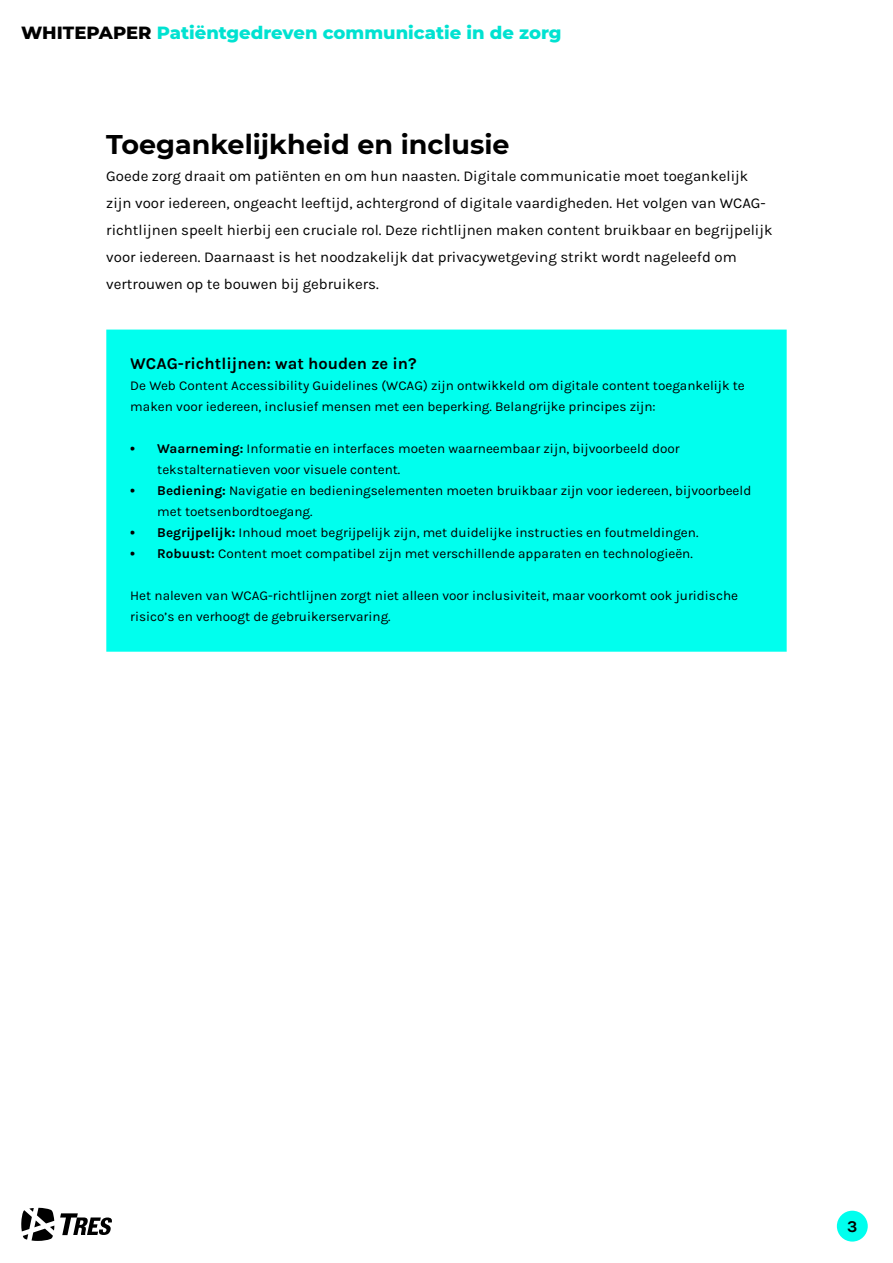
<style>
.page{position:relative;width:893px;height:1263px;background:#fff}
.page>*{position:absolute;margin:0;border:0;box-sizing:border-box;transform-origin:0 0}
.t1{font:700 27px "Montserrat";color:#000}
.t2{font:800 18px "Montserrat";color:#00e2d1}
.t3{font:700 16.5px "Karla";color:#000}
.t4{font:15px/27px "Karla";color:#000}
.t5{font:13.5px/21px "Karla";color:#000}
.s1{color:#000}
.s2{font-weight:700}
</style>
<div class="page">
<div style="left:837px;top:1211px;width:31px;height:30px;background:#0fe;border-radius:50%"></div>
<svg style="left:60px;top:1213px;width:52px;height:22px"></svg>
<svg style="left:21px;top:1208px;width:33px;height:33px"></svg>
<div style="left:118px;top:342px;width:657px;height:298px;background:#0fe"></div>
<div style="left:106px;top:330px;width:681px;height:322px;border:24px solid #0fe"></div>
<h2 class="t2" style="left:21px;top:19px;width:542px"><span class="s1">WHITEPAPER</span> Patiëntgedreven communicatie in de zorg</h2>
<h1 class="t1" style="left:106px;top:125px;width:405px">Toegankelijkheid en inclusie</h1>
<p class="t4" style="left:106px;top:162px;width:668px">Goede zorg draait om patiënten en om hun naasten. Digitale communicatie moet toegankelijk zijn voor iedereen, ongeacht leeftijd, achtergrond of digitale vaardigheden. Het volgen van WCAG&shy;richtlijnen speelt hierbij een cruciale rol. Deze richtlijnen maken content bruikbaar en begrijpelijk voor iedereen. Daarnaast is het noodzakelijk dat privacywetgeving strikt wordt nageleefd om vertrouwen op te bouwen bij gebruikers.</p>
<p class="t3" style="left:130px;top:353px;width:288px">WCAG-richtlijnen: wat houden ze in?</p>
<p class="t5" style="left:130px;top:374px;width:616px">De Web Content Accessibility Guidelines (WCAG) zijn ontwikkeld om digitale content toegankelijk te maken voor iedereen, inclusief mensen met een beperking. Belangrijke principes zijn:</p>
<p class="t5" style="left:157px;top:437px;width:524px;text-indent:-27px"><span class="s2">• Waarneming:</span> Informatie en interfaces moeten waarneembaar zijn, bijvoorbeeld door tekstalternatieven voor visuele content.</p>
<p class="t5" style="left:157px;top:479px;width:595px;text-indent:-27px"><span class="s2">• Bediening:</span> Navigatie en bedieningselementen moeten bruikbaar zijn voor iedereen, bijvoorbeeld met toetsenbordtoegang.</p>
<p class="t5" style="left:130px;top:521px;width:570px"><span class="s2">• Begrijpelijk:</span> Inhoud moet begrijpelijk zijn, met duidelijke instructies en foutmeldingen.</p>
<p class="t5" style="left:130px;top:542px;width:564px"><span class="s2">• Robuust:</span> Content moet compatibel zijn met verschillende apparaten en technologieën.</p>
<p class="t5" style="left:130px;top:584px;width:609px">Het naleven van WCAG-richtlijnen zorgt niet alleen voor inclusiviteit, maar voorkomt ook juridische risico’s en verhoogt de gebruikerservaring.</p>
<p class="t3" style="left:847px;top:1215px;width:12px">3</p>
</div>
